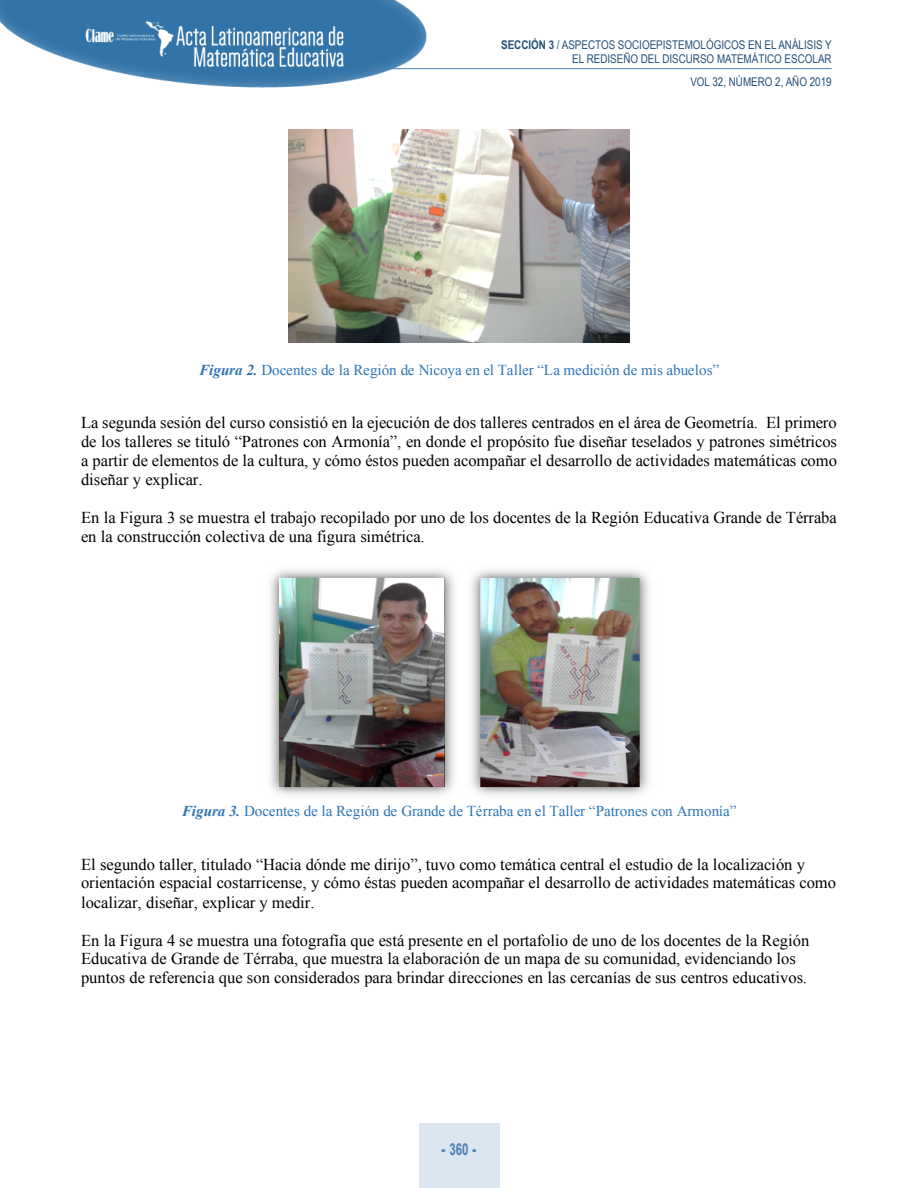
<style>
.page{position:relative;width:918px;height:1188px;background:#fff}
.page>*{position:absolute;margin:0;border:0;box-sizing:border-box;transform-origin:0 0}
.t1{font:16.5px/18.9px "Times New Roman";color:#000}
.t2{font:700 16.5px "Arial";color:#4f80b4;scale:.7 1}
.t3{font:15.15px "Times New Roman";color:#2e74b5}
.t4{font:12px/14.4px "Arial Narrow";color:#214f77;text-align:right}
.s1{font-weight:700}
.s2{font-weight:700;font-style:italic}
.s3{font-weight:900}
</style>
<div class="page">
<img style="left:0;top:0;width:435px;height:88px">
<hr style="left:389px;top:68px;width:443px;height:1px;background:#4f80b4">
<div style="left:419px;top:1123px;width:80px;height:65px;background:#dce6f0"></div>
<img style="left:288px;top:129px;width:341px;height:214px">
<img style="left:270px;top:570px;width:379px;height:225px">
<p class="t4" style="left:501px;top:37px;width:332px"><span class="s1">SECCIÓN 3</span> / ASPECTOS SOCIOEPISTEMOLÓGICOS EN EL ANÁLISIS Y<br>EL REDISEÑO DEL DISCURSO MATEMÁTICO ESCOLAR</p>
<p class="t4" style="left:690px;top:75px;width:143px">VOL 32, NÚMERO 2, AÑO 2019</p>
<p class="t3" style="left:199px;top:361px;width:522px"><span class="s2">Figura 2.</span> Docentes de la Región de Nicoya en el Taller “La medición de mis abuelos”</p>
<p class="t1" style="left:81px;top:413px;width:758px;text-align:justify">La segunda sesión del curso consistió en la ejecución de dos talleres centrados en el área de Geometría. El primero de los talleres se tituló “Patrones con Armonía”, en donde el propósito fue diseñar teselados y patrones simétricos a partir de elementos de la cultura, y cómo éstos pueden acompañar el desarrollo de actividades matemáticas como diseñar y explicar.</p>
<p class="t1" style="left:81px;top:508px;width:757px">En la Figura 3 se muestra el trabajo recopilado por uno de los docentes de la Región Educativa Grande de Térraba en la construcción colectiva de una figura simétrica.</p>
<p class="t3" style="left:182px;top:803px;width:556px"><span class="s2">Figura 3.</span> Docentes de la Región de Grande de Térraba en el Taller “Patrones con Armonía”</p>
<p class="t1" style="left:81px;top:855px;width:756px">El segundo taller, titulado “Hacia dónde me dirijo”, tuvo como temática central el estudio de la localización y orientación espacial costarricense, y cómo éstas pueden acompañar el desarrollo de actividades matemáticas como localizar, diseñar, explicar y medir.</p>
<p class="t1" style="left:81px;top:931px;width:730px">En la Figura 4 se muestra una fotografía que está presente en el portafolio de uno de los docentes de la Región<br>Educativa de Grande de Térraba, que muestra la elaboración de un mapa de su comunidad, evidenciando los puntos de referencia que son considerados para brindar direcciones en las cercanías de sus centros educativos.</p>
<p class="t2" style="left:442px;top:1140px;width:51px"><span class="s3">-</span> 360 <span class="s3">-</span></p>
</div>
